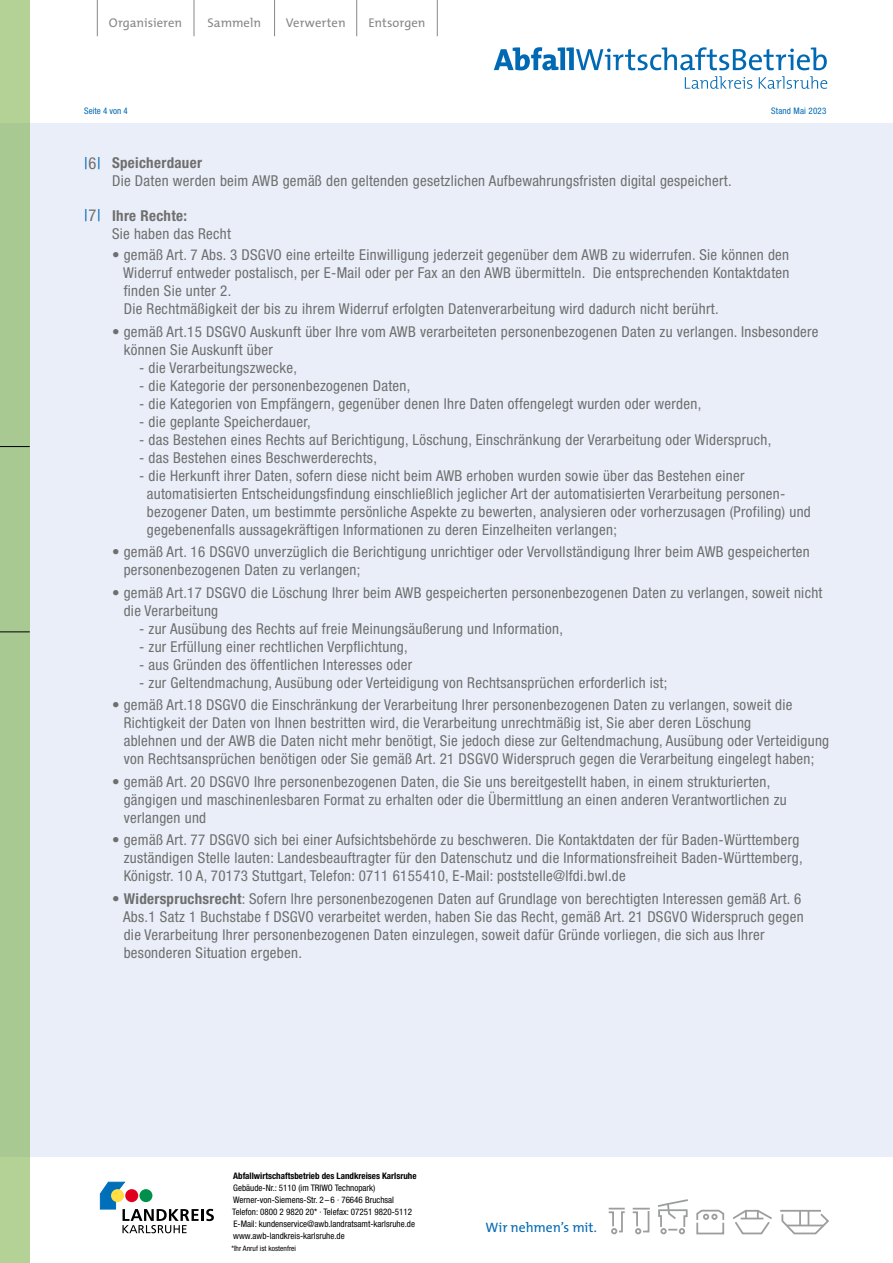
<style>
.page{position:relative;width:893px;height:1263px;background:#fff}
.page>*{position:absolute;margin:0;border:0;box-sizing:border-box;transform-origin:0 0}
.t1{font:condensed 16.5px "Helvetica Neue LT Pro";color:#0069b4}
.t2{font:condensed 15px/18px "Helvetica Neue LT Pro";letter-spacing:.02em;color:#6f6f6e}
.t3{font:700 condensed 15px "Helvetica Neue LT Pro";letter-spacing:.02em;color:#6f6f6e}
.t4{font:13.65px "The Mix";color:#0069b4}
.t5{font:12.75px "The Mix";color:#878786}
.t6{font:condensed 9px/12px "Helvetica Neue LT Pro";color:#000}
.t7{font:700 condensed 9px "Helvetica Neue LT Pro";color:#000}
.t8{font:condensed 9px "Helvetica Neue LT Pro";letter-spacing:.02em;color:#0069b4}
.t9{font:condensed 9px "Helvetica Neue LT Pro";color:#0069b4}
.t10{font:condensed 7.5px "Helvetica Neue LT Pro";letter-spacing:.005em;color:#000}
.s1{color:#6f6f6e}
.s2{font-weight:700}
</style>
<div class="page">
<div style="left:0;top:123px;width:893px;height:1034px;background:#e9eef9"></div>
<hr style="left:437px;top:0;width:1px;height:36px;background:#878786">
<hr style="left:97px;top:0;width:1px;height:36px;background:#878786">
<hr style="left:194px;top:0;width:1px;height:36px;background:#878786">
<hr style="left:274px;top:0;width:1px;height:36px;background:#878786">
<hr style="left:356px;top:0;width:1px;height:36px;background:#878786">
<svg style="left:685px;top:76px;width:142px;height:13px"></svg>
<svg style="left:494px;top:47px;width:333px;height:23px"></svg>
<svg style="left:781px;top:1212px;width:48px;height:23px"></svg>
<hr style="left:780px;top:1210px;width:41px;height:2px;background:#9c9d9d">
<svg style="left:658px;top:1199px;width:67px;height:35px"></svg>
<svg style="left:608px;top:1208px;width:42px;height:26px"></svg>
<svg style="left:732px;top:1209px;width:40px;height:26px"></svg>
<div style="left:0;top:0;width:30px;height:1263px;background:#a9c993"></div>
<hr style="left:0;top:446px;width:30px;height:1px;background:#000">
<hr style="left:0;top:632px;width:30px;height:1px;background:#000">
<svg style="left:100px;top:1181px;width:114px;height:52px"></svg>
<p class="t5" style="left:109px;top:12px;width:75px">Organisieren</p>
<p class="t5" style="left:207px;top:12px;width:55px">Sammeln</p>
<p class="t5" style="left:286px;top:12px;width:61px">Verwerten</p>
<p class="t5" style="left:368px;top:12px;width:59px">Entsorgen</p>
<p class="t9" style="left:84px;top:106px;width:45px">Seite 4 von 4</p>
<p class="t8" style="left:771px;top:106px;width:57px">Stand Mai 2023</p>
<p class="t1" style="left:84px;top:153px;width:18px">|<span class="s1">6</span>|</p>
<p class="t1" style="left:84px;top:206px;width:18px">|<span class="s1">7</span>|</p>
<p class="t3" style="left:112px;top:154px;width:91px">Speicherdauer</p>
<p class="t2" style="left:112px;top:172px;width:621px">Die Daten werden beim AWB gemäß den geltenden gesetzlichen Aufbewahrungsfristen digital gespeichert.</p>
<p class="t3" style="left:112px;top:207px;width:76px">Ihre Rechte:</p>
<p class="t2" style="left:112px;top:225px;width:120px">Sie haben das Recht</p>
<p class="t2" style="left:123px;top:246px;width:668px;text-indent:-11px">• gemäß Art. 7 Abs. 3 DSGVO eine erteilte Einwilligung jederzeit gegenüber dem AWB zu widerrufen. Sie können den Widerruf entweder postalisch, per E-Mail oder per Fax an den AWB übermitteln. Die entsprechenden Kontaktdaten finden Sie unter 2.<br>Die Rechtmäßigkeit der bis zu ihrem Widerruf erfolgten Datenverarbeitung wird dadurch nicht berührt.</p>
<p class="t2" style="left:124px;top:322px;width:696px;text-indent:-12px">• gemäß Art.15 DSGVO Auskunft über Ihre vom AWB verarbeiteten personenbezogenen Daten zu verlangen. Insbesondere können Sie Auskunft über</p>
<p class="t2" style="left:139px;top:358px;width:159px">- die Verarbeitungszwecke,</p>
<p class="t2" style="left:139px;top:376px;width:273px">- die Kategorie der personenbezogenen Daten,</p>
<p class="t2" style="left:139px;top:394px;width:564px">- die Kategorien von Empfängern, gegenüber denen Ihre Daten offengelegt wurden oder werden,</p>
<p class="t2" style="left:139px;top:412px;width:173px">- die geplante Speicherdauer,</p>
<p class="t2" style="left:139px;top:430px;width:634px">- das Bestehen eines Rechts auf Berichtigung, Löschung, Einschränkung der Verarbeitung oder Widerspruch,</p>
<p class="t2" style="left:139px;top:448px;width:239px">- das Bestehen eines Beschwerderechts,</p>
<p class="t2" style="left:147px;top:466px;width:665px;text-indent:-8px">- die Herkunft ihrer Daten, sofern diese nicht beim AWB erhoben wurden sowie über das Bestehen einer automatisierten Entscheidungsfindung einschließlich jeglicher Art der automatisierten Verarbeitung personen&shy;bezogener Daten, um bestimmte persönliche Aspekte zu bewerten, analysieren oder vorherzusagen (Profiling) und gegebenenfalls aussagekräftigen Informationen zu deren Einzelheiten verlangen;</p>
<p class="t2" style="left:124px;top:543px;width:687px;text-indent:-12px">• gemäß Art. 16 DSGVO unverzüglich die Berichtigung unrichtiger oder Vervollständigung Ihrer beim AWB gespeicherten personenbezogenen Daten zu verlangen;</p>
<p class="t2" style="left:124px;top:583px;width:700px;text-indent:-12px">• gemäß Art.17 DSGVO die Löschung Ihrer beim AWB gespeicherten personenbezogenen Daten zu verlangen, soweit nicht die Verarbeitung</p>
<p class="t2" style="left:139px;top:619px;width:425px">- zur Ausübung des Rechts auf freie Meinungsäußerung und Information,</p>
<p class="t2" style="left:139px;top:637px;width:270px">- zur Erfüllung einer rechtlichen Verpflichtung,</p>
<p class="t2" style="left:139px;top:655px;width:275px">- aus Gründen des öffentlichen Interesses oder</p>
<p class="t2" style="left:139px;top:673px;width:530px">- zur Geltendmachung, Ausübung oder Verteidigung von Rechtsansprüchen erforderlich ist;</p>
<p class="t2" style="left:124px;top:696px;width:707px;text-indent:-12px">• gemäß Art.18 DSGVO die Einschränkung der Verarbeitung Ihrer personenbezogenen Daten zu verlangen, soweit die Richtigkeit der Daten von Ihnen bestritten wird, die Verarbeitung unrechtmäßig ist, Sie aber deren Löschung<br>ablehnen und der AWB die Daten nicht mehr benötigt, Sie jedoch diese zur Geltendmachung, Ausübung oder Verteidigung von Rechtsansprüchen benötigen oder Sie gemäß Art. 21 DSGVO Widerspruch gegen die Verarbeitung eingelegt haben;</p>
<p class="t2" style="left:124px;top:772px;width:665px;text-indent:-12px">• gemäß Art. 20 DSGVO Ihre personenbezogenen Daten, die Sie uns bereitgestellt haben, in einem strukturierten, gängigen und maschinenlesbaren Format zu erhalten oder die Übermittlung an einen anderen Verantwortlichen zu verlangen und</p>
<p class="t2" style="left:124px;top:831px;width:680px;text-indent:-12px">• gemäß Art. 77 DSGVO sich bei einer Aufsichtsbehörde zu beschweren. Die Kontaktdaten der für Baden-Württemberg zuständigen Stelle lauten: Landesbeauftragter für den Datenschutz und die Informationsfreiheit Baden-Württemberg,<br>Königstr. 10 A, 70173 Stuttgart, Telefon: 0711 6155410, E-Mail: poststelle@lfdi.bwl.de</p>
<p class="t2" style="left:123px;top:889px;width:682px;text-indent:-11px">• <span class="s2">Widerspruchsrecht</span>: Sofern Ihre personenbezogenen Daten auf Grundlage von berechtigten Interessen gemäß Art. 6<br>Abs.1 Satz 1 Buchstabe f DSGVO verarbeitet werden, haben Sie das Recht, gemäß Art. 21 DSGVO Widerspruch gegen die Verarbeitung Ihrer personenbezogenen Daten einzulegen, soweit dafür Gründe vorliegen, die sich aus Ihrer besonderen Situation ergeben.</p>
<p class="t7" style="left:233px;top:1170px;width:185px">Abfallwirtschaftsbetrieb des Landkreises Karlsruhe</p>
<p class="t6" style="left:232px;top:1182px;width:184px">Gebäude-Nr.: 5110 (im TRIWO Technopark)<br>Werner-von-Siemens-Str. 2 – 6 · 76646 Bruchsal Telefon: 0800 2 9820 20* · Telefax: 07251 9820-5112<br>E-Mail: kundenservice@awb.landratsamt-karlsruhe.de www.awb-landkreis-karlsruhe.de</p>
<p class="t10" style="left:231px;top:1244px;width:66px">*Ihr Anruf ist kostenfrei</p>
<p class="t4" style="left:485px;top:1216px;width:113px">Wir nehmen’s mit.</p>
</div>
